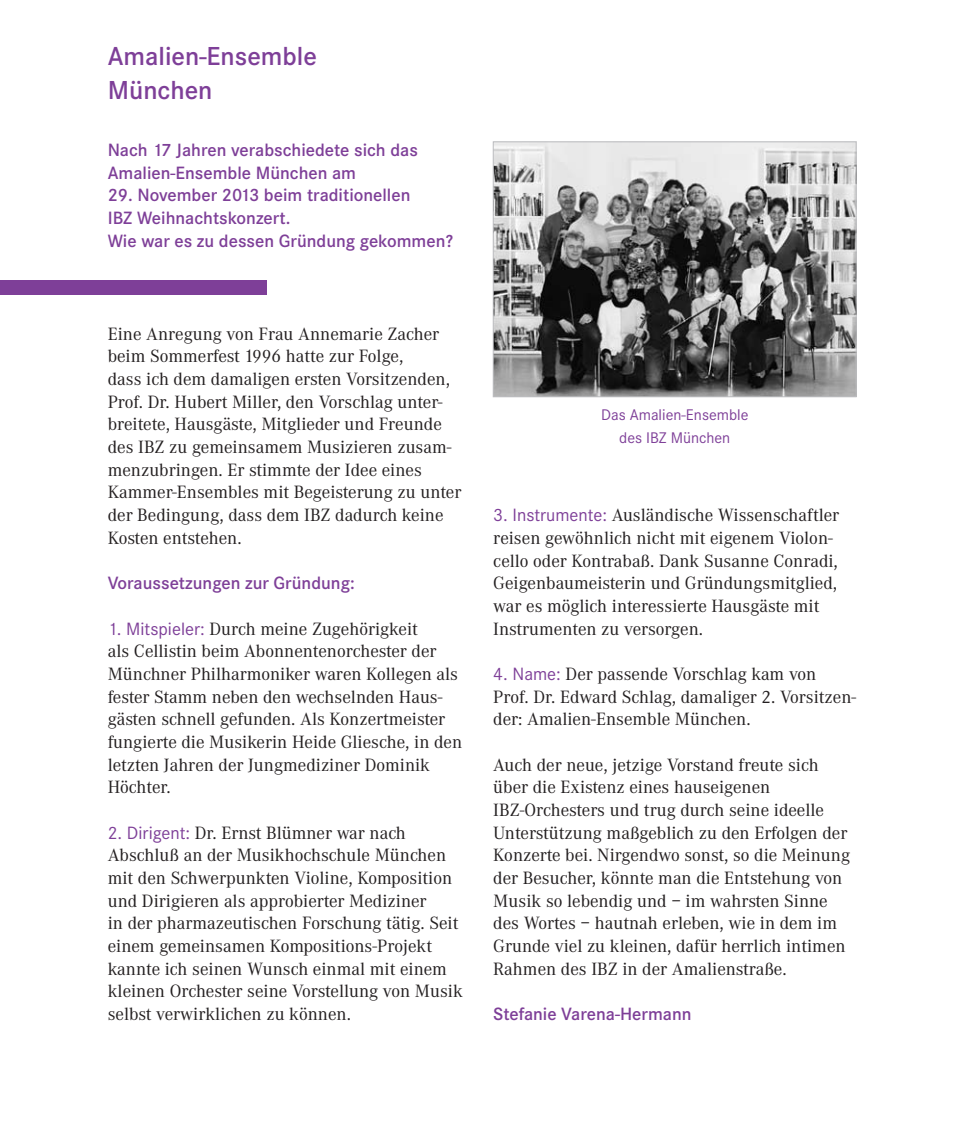
<style>
.page{position:relative;width:964px;height:1134px;background:#fff}
.page>*{position:absolute;margin:0;border:0;box-sizing:border-box;transform-origin:0 0}
.t1{font:600 27px/34px "Corporate S";color:#7e3f98}
.t2{font:18.4px/22.6px "Corporate A";color:#231f20}
.t3{font:600 18.4px/22.6px "Corporate S";color:#7e3f98}
.t4{font:16px/22.6px "Corporate S";color:#7e3f98;text-align:center}
.s1{font-family:"Corporate S";color:#7e3f98}
</style>
<div class="page">
<img style="left:495px;top:144px;width:359px;height:251px">
<div style="left:493px;top:142px;width:363px;height:255px;border:1px solid #bcbdc0"></div>
<div style="left:0;top:281px;width:266px;height:14px;background:#7e3f98"></div>
<h1 class="t1" style="left:108px;top:40px;width:211px">Amalien-Ensemble<br>München</h1>
<p class="t3" style="left:108px;top:139px;width:312px">Nach 17 Jahren verabschiedete sich das<br>Amalien-Ensemble München am</p>
<p class="t3" style="left:108px;top:184px;width:347px">29. November 2013 beim traditionellen<br>IBZ Weihnachtskonzert.<br>Wie war es zu dessen Gründung gekommen?</p>
<p class="t2" style="left:108px;top:323px;width:355px">Eine Anregung von Frau Annemarie Zacher beim Sommerfest 1996 hatte zur Folge,<br>dass ich dem damaligen ersten Vorsitzenden, Prof. Dr. Hubert Miller, den Vorschlag unter&shy;breitete, Hausgäste, Mitglieder und Freunde des IBZ zu gemeinsamem Musizieren zusam&shy;menzubringen. Er stimmte der Idee eines Kammer-Ensembles mit Begeisterung zu unter der Bedingung, dass dem IBZ dadurch keine Kosten entstehen.</p>
<p class="t3" style="left:108px;top:572px;width:248px">Voraussetzungen zur Gründung:</p>
<p class="t2" style="left:108px;top:617px;width:356px"><span class="s1">1. Mitspieler:</span> Durch meine Zugehörigkeit<br>als Cellistin beim Abonnentenorchester der Münchner Philharmoniker waren Kollegen als fester Stamm neben den wechselnden Haus&shy;gästen schnell gefunden. Als Konzertmeister fungierte die Musikerin Heide Gliesche, in den letzten Jahren der Jungmediziner Dominik Höchter.</p>
<p class="t2" style="left:108px;top:822px;width:357px"><span class="s1">2. Dirigent:</span> Dr. Ernst Blümner war nach Abschluß an der Musikhochschule München mit den Schwerpunkten Violine, Komposition und Dirigieren als approbierter Mediziner<br>in der pharmazeutischen Forschung tätig. Seit einem gemeinsamen Kompositions-Projekt kannte ich seinen Wunsch einmal mit einem kleinen Orchester seine Vorstellung von Musik selbst verwirklichen zu können.</p>
<p class="t4" style="left:601px;top:404px;width:149px">Das Amalien-Ensemble des IBZ München</p>
<p class="t2" style="left:493px;top:504px;width:347px"><span class="s1">3. Instrumente:</span> Ausländische Wissenschaftler reisen gewöhnlich nicht mit eigenem Violon&shy;cello oder Kontrabaß. Dank Susanne Conradi, Geigenbaumeisterin und Gründungsmitglied, war es möglich interessierte Hausgäste mit Instrumenten zu versorgen.</p>
<p class="t2" style="left:493px;top:663px;width:364px"><span class="s1">4. Name:</span> Der passende Vorschlag kam von<br>Prof. Dr. Edward Schlag, damaliger 2. Vorsitzen&shy;der: Amalien-Ensemble München.</p>
<p class="t2" style="left:493px;top:754px;width:358px">Auch der neue, jetzige Vorstand freute sich über die Existenz eines hauseigenen IBZ-Orchesters und trug durch seine ideelle Unterstützung maßgeblich zu den Erfolgen der Konzerte bei. Nirgendwo sonst, so die Meinung der Besucher, könnte man die Entstehung von Musik so lebendig und – im wahrsten Sinne des Wortes – hautnah erleben, wie in dem im Grunde viel zu kleinen, dafür herrlich intimen Rahmen des IBZ in der Amalienstraße.</p>
<p class="t3" style="left:493px;top:1003px;width:200px">Stefanie Varena-Hermann</p>
</div>
